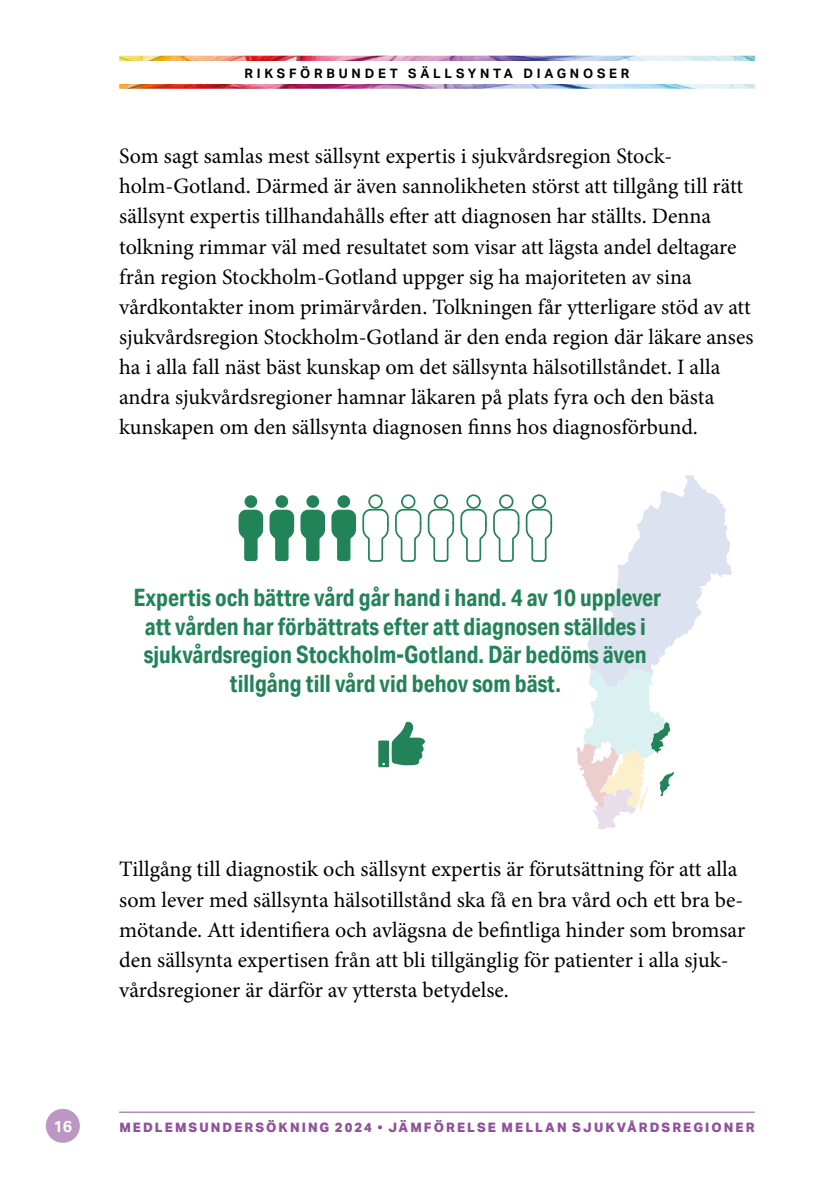
<style>
.page{position:relative;width:840px;height:1191px;background:#fff}
.page>*{position:absolute;margin:0;border:0;box-sizing:border-box;transform-origin:0 0}
.t1{font:700 24px/28.8px "Aktiv Grotesk Cd";color:#228359;text-align:center}
.t2{font:22px/30px "Minion Pro";color:#000}
.t3{font:700 16px "Aktiv Grotesk";color:#fff}
.t4{font:800 13px "Aktiv Grotesk";letter-spacing:.16em;color:#90519b}
.t5{font:700 13px "Aktiv Grotesk";letter-spacing:.29em;color:#000}
</style>
<div class="page">
<img style="left:119px;top:56px;width:635px;height:33px">
<div style="left:119px;top:61px;width:635px;height:23px;background:#fff"></div>
<div style="left:46px;top:1108px;width:34px;height:34px;background:#bc97c3;border-radius:50%"></div>
<hr style="left:119px;top:1111px;width:635px;height:1px;background:#90519b">
<svg style="left:576px;top:475px;width:156px;height:354px"></svg>
<div style="left:368px;top:494px;width:14px;height:15px;border:2px solid #228359;border-radius:50%"></div>
<div style="left:433px;top:494px;width:15px;height:15px;border:2px solid #228359;border-radius:50%"></div>
<div style="left:499px;top:494px;width:14px;height:15px;border:2px solid #228359;border-radius:50%"></div>
<div style="left:401px;top:494px;width:14px;height:15px;border:2px solid #228359;border-radius:50%"></div>
<div style="left:466px;top:494px;width:14px;height:15px;border:2px solid #228359;border-radius:50%"></div>
<div style="left:531px;top:494px;width:15px;height:15px;border:2px solid #228359;border-radius:50%"></div>
<svg style="left:331px;top:508px;width:221px;height:54px"></svg>
<div style="left:337px;top:495px;width:13px;height:13px;background:#228359;border-radius:50%"></div>
<svg style="left:269px;top:510px;width:25px;height:51px"></svg>
<div style="left:275px;top:495px;width:13px;height:13px;background:#228359;border-radius:50%"></div>
<svg style="left:300px;top:510px;width:25px;height:51px"></svg>
<div style="left:306px;top:495px;width:13px;height:13px;background:#228359;border-radius:50%"></div>
<svg style="left:238px;top:510px;width:25px;height:51px"></svg>
<div style="left:244px;top:495px;width:13px;height:13px;background:#228359;border-radius:50%"></div>
<svg style="left:378px;top:721px;width:47px;height:46px"></svg>
<p class="t5" style="left:244px;top:65px;width:386px">RIKSFÖRBUNDET SÄLLSYNTA DIAGNOSER</p>
<p class="t2" style="left:119px;top:141px;width:635px">Som sagt samlas mest sällsynt expertis i sjukvårdsregion Stock&shy;holm-Gotland. Därmed är även sannolikheten störst att tillgång till rätt sällsynt expertis tillhandahålls efter att diagnosen har ställts. Denna tolkning rimmar väl med resultatet som visar att lägsta andel deltagare från region Stockholm-Gotland uppger sig ha majoriteten av sina vårdkontakter inom primärvården. Tolkningen får ytterligare stöd av att sjukvårdsregion Stockholm-Gotland är den enda region där läkare anses ha i alla fall näst bäst kunskap om det sällsynta hälsotillståndet. I alla andra sjukvårdsregioner hamnar läkaren på plats fyra och den bästa kunskapen om den sällsynta diagnosen finns hos diagnosförbund.</p>
<p class="t1" style="left:133px;top:582px;width:529px">Expertis och bättre vård går hand i hand. 4 av 10 upplever att vården har förbättrats efter att diagnosen ställdes i sjukvårdsregion Stockholm-Gotland. Där bedöms även tillgång till vård vid behov som bäst.</p>
<p class="t3" style="left:53px;top:1116px;width:20px">16</p>
<p class="t2" style="left:119px;top:854px;width:627px">Tillgång till diagnostik och sällsynt expertis är förutsättning för att alla som lever med sällsynta hälsotillstånd ska få en bra vård och ett bra be&shy;mötande. Att identifiera och avlägsna de befintliga hinder som bromsar den sällsynta expertisen från att bli tillgänglig för patienter i alla sjuk&shy;vårdsregioner är därför av yttersta betydelse.</p>
<p class="t4" style="left:119px;top:1118px;width:636px">MEDLEMSUNDERSÖKNING 2024 • JÄMFÖRELSE MELLAN SJUKVÅRDSREGIONER</p>
</div>
